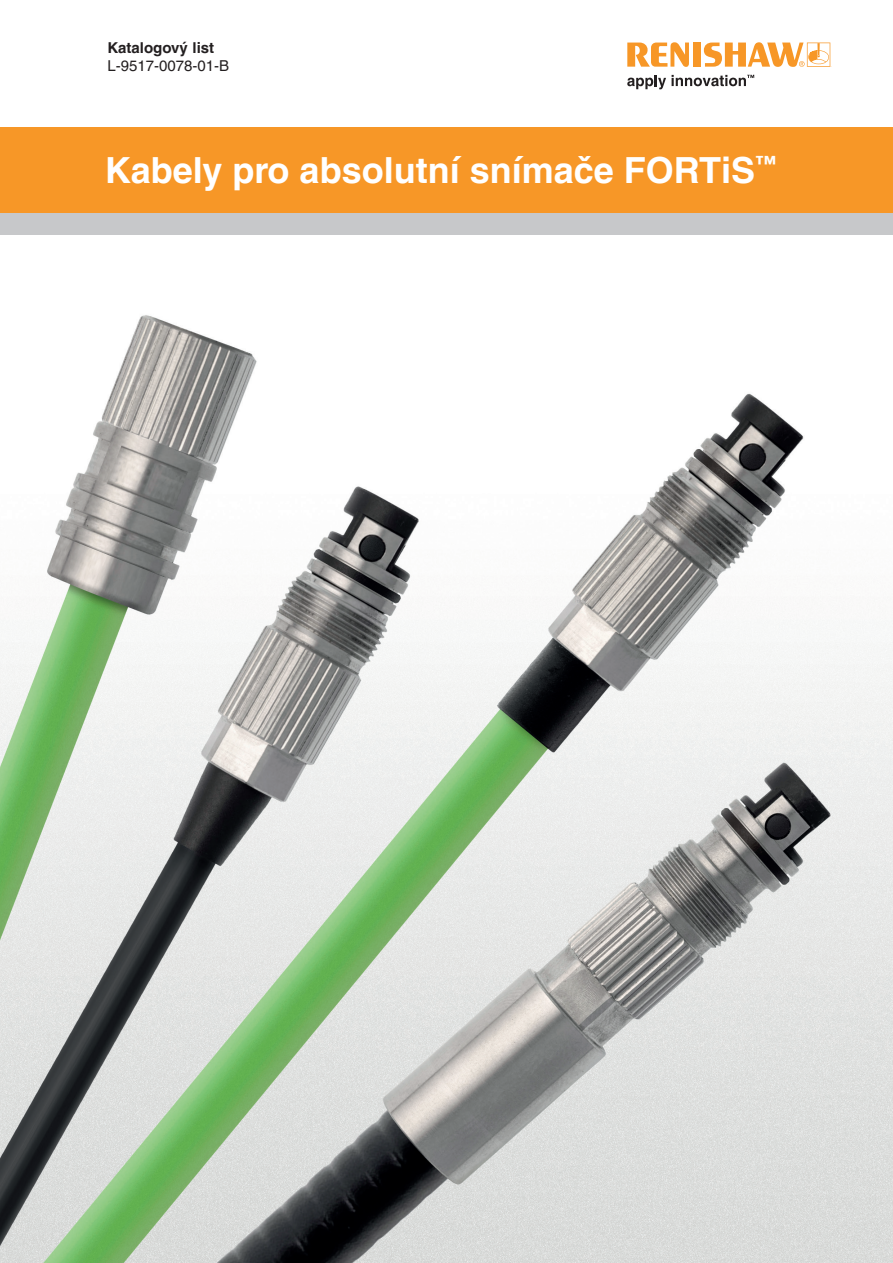
<style>
.page{position:relative;width:893px;height:1263px;background:#fff}
.page>*{position:absolute;margin:0;border:0;box-sizing:border-box;transform-origin:0 0}
.t1{font:700 36px "Helvetica LT Pro";color:#fff}
.t2{font:15px "Helvetica LT Pro";color:#231f20}
.t3{font:700 15px "Helvetica LT Pro";color:#231f20}
</style>
<div class="page">
<svg style="left:627px;top:75px;width:39px;height:14px"></svg>
<svg style="left:627px;top:42px;width:62px;height:25px"></svg>
<div style="left:693px;top:43px;width:8px;height:24px;background:#f79727"></div>
<svg style="left:704px;top:42px;width:126px;height:25px"></svg>
<svg style="left:672px;top:75px;width:82px;height:11px"></svg>
<div style="left:1px;top:128px;width:892px;height:85px;background:#f79727"></div>
<div style="left:1px;top:213px;width:892px;height:21px;background:#c7c8ca"></div>
<img style="left:0;top:315px;width:893px;height:948px">
<p class="t3" style="left:107px;top:39px;width:108px">Katalogový list</p>
<p class="t2" style="left:107px;top:57px;width:123px">L-9517-0078-01-B</p>
<p class="t1" style="left:105px;top:149px;width:673px">Kabely pro absolutní snímače FORTiS<sup>™</sup></p>
</div>
